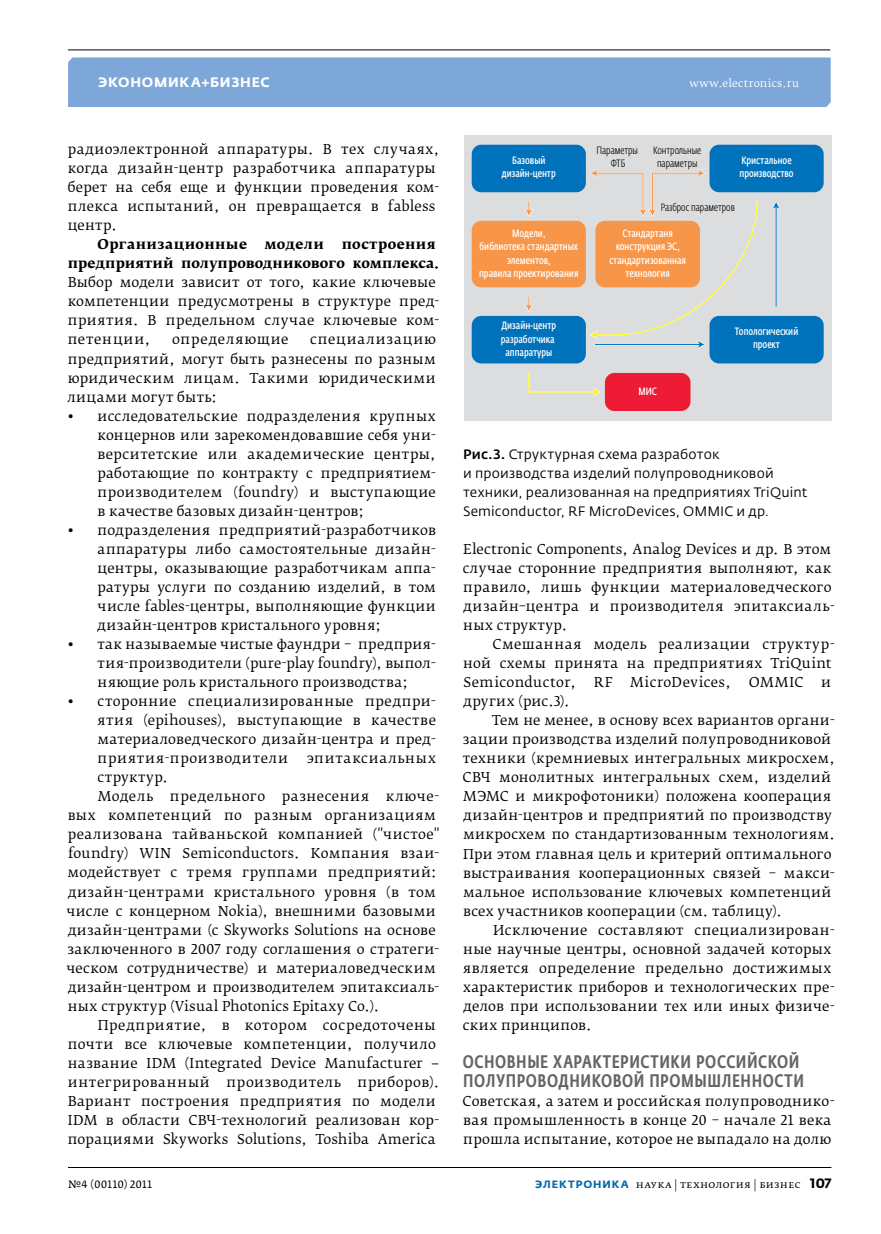
<style>
.page{position:relative;width:881px;height:1234px;background:#fff}
.page>*{position:absolute;margin:0;border:0;box-sizing:border-box;transform-origin:0 0}
.t1{font:500 18px/19px "Fedra Sans Cond Pro";letter-spacing:.03em;color:#636466}
.t2{font:13.5px/19px "Fedra Serif B Pro";letter-spacing:.025em;color:#000}
.t3{font:13.5px/19px "Fedra Sans Pro";letter-spacing:.01em;color:#000}
.t4{font:700 13.5px/19px "Fedra Serif B Pro";letter-spacing:.015em;color:#000;text-align:right}
.t5{font:13.5px "Fedra Serif B Pro";letter-spacing:.045em;color:#000}
.t6{font:700 13.5px "Fedra Sans Alt Pro";letter-spacing:.055em;color:#fff}
.t7{font:13.5px "Fedra Serif B Pro";letter-spacing:.055em;color:#000}
.t8{font:600 10.5px/13.2px "Fedra Sans Cond Pro";color:#fff;text-align:center}
.t9{font:300 10.5px/13.2px "Fedra Sans Cond Pro";color:#000;text-align:center}
.t10{font:10.5px "Fedra Serif B Pro";letter-spacing:.03em;color:#000}
.t11{font:10.5px "Fedra Serif B Pro";letter-spacing:.03em;color:#fff}
.t12{font:10.5px "Fedra Serif A Pro";letter-spacing:.02em;color:#000}
.s1{font-weight:500}
.s2{font-family:"Fedra Sans Alt Pro";font-weight:700;color:#0068ac}
.s3{font-family:"Fedra Sans Pro";font-weight:700;font-size:13.5px}
</style>
<div class="page">
<div style="left:68px;top:57px;width:762px;height:50px;background:#7da7d8"></div>
<hr style="left:68px;top:49px;width:761px;height:1px;background:#000">
<hr style="left:68px;top:1166px;width:763px;height:1px;background:#000">
<div style="left:463px;top:135px;width:368px;height:285px;background:#dcddde"></div>
<div style="left:471px;top:145px;width:114px;height:47px;background:#0072bc;border-radius:10px"></div>
<div style="left:709px;top:145px;width:114px;height:47px;background:#0072bc;border-radius:10px"></div>
<div style="left:709px;top:316px;width:114px;height:47px;background:#0072bc;border-radius:10px"></div>
<div style="left:471px;top:316px;width:114px;height:47px;background:#0072bc;border-radius:10px"></div>
<div style="left:471px;top:221px;width:114px;height:66px;background:#f79548;border-radius:10px"></div>
<div style="left:604px;top:373px;width:86px;height:38px;background:#ed1b35;border-radius:10px"></div>
<svg style="left:524px;top:202px;width:9px;height:15px"></svg>
<svg style="left:524px;top:297px;width:9px;height:15px"></svg>
<hr style="left:775px;top:206px;width:1px;height:100px;background:#0072bc">
<svg style="left:772px;top:201px;width:8px;height:8px"></svg>
<svg style="left:590px;top:168px;width:168px;height:181px"></svg>
<svg style="left:528px;top:372px;width:73px;height:24px"></svg>
<p class="t6" style="left:98px;top:74px;width:173px">экономика+бизнес</p>
<p class="t11" style="left:689px;top:77px;width:111px">www.electronics.ru</p>
<p class="t2" style="left:68px;top:140px;width:373px">радиоэлектронной аппаратуры. В тех случаях, когда дизайн-центр разработчика аппаратуры берет на себя еще и функции проведения ком&shy;плекса испытаний, он превращается в fabless центр.</p>
<p class="t4" style="left:97px;top:235px;width:151px">Организационные</p>
<p class="t4" style="left:264px;top:235px;width:61px">модели</p>
<p class="t4" style="left:68px;top:235px;width:373px">построения<br>предприятий полупроводникового комплекса.</p>
<p class="t2" style="left:68px;top:273px;width:373px">Выбор модели зависит от того, какие ключевые компетенции предусмотрены в структуре пред&shy;приятия. В предельном случае ключевые ком&shy;петенции,</p>
<p class="t2" style="left:67px;top:330px;width:370px;text-align:justify;text-indent:243px">специализацию предприятий, могут быть разнесены по разным юридическим лицам. Такими юридическими лицами могут быть:</p>
<p class="t2" style="left:98px;top:406px;width:340px;text-align:justify;text-indent:-30px">• исследовательские подразделения крупных концернов или зарекомендовавшие себя уни&shy;верситетские или академические центры, работающие по контракту с предприятием&shy;производителем (foundry) и выступающие в качестве базовых дизайн-центров;</p>
<p class="t2" style="left:98px;top:520px;width:340px;text-align:justify;text-indent:-30px">• подразделения предприятий-разработчиков аппаратуры либо самостоятельные дизайн&shy;центры, оказывающие разработчикам аппа&shy;ратуры услуги по созданию изделий, в том числе fables-центры, выполняющие функции дизайн-центров кристального уровня;</p>
<p class="t2" style="left:98px;top:634px;width:340px;text-align:justify;text-indent:-30px">• так называемые чистые фаундри – предприя&shy;тия-производители (pure-play foundry), выпол&shy;няющие роль кристального производства;</p>
<p class="t2" style="left:98px;top:691px;width:340px;text-align:justify;text-indent:-30px">• сторонние специализированные предпри&shy;ятия (epihouses), выступающие в качестве материаловедческого дизайн-центра и пред&shy;приятия-производители</p>
<p class="t7" style="left:172px;top:331px;width:118px">определяющие</p>
<p class="t5" style="left:307px;top:750px;width:130px">эпитаксиальных</p>
<p class="t2" style="left:98px;top:767px;width:72px">структур.</p>
<p class="t2" style="left:98px;top:787px;width:343px">Модель предельного разнесения ключе-</p>
<p class="t2" style="left:68px;top:806px;width:369px">вых компетенций по разным организациям</p>
<p class="t2" style="left:68px;top:825px;width:373px">реализована тайваньской компанией ("чистое"</p>
<p class="t2" style="left:68px;top:844px;width:373px">foundry) WIN Semiconductors. Компания взаи-</p>
<p class="t2" style="left:67px;top:863px;width:371px">модействует с тремя группами предприятий:</p>
<p class="t2" style="left:68px;top:882px;width:369px">дизайн-центрами кристального уровня (в том</p>
<p class="t2" style="left:66px;top:901px;width:371px">числе с концерном Nokia), внешними базовыми</p>
<p class="t2" style="left:68px;top:920px;width:369px">дизайн-центрами (с Skyworks Solutions на основе</p>
<p class="t2" style="left:67px;top:939px;width:373px">заключенного в 2007 году соглашения о стратеги-</p>
<p class="t2" style="left:66px;top:958px;width:371px">ческом сотрудничестве) и материаловедческим</p>
<p class="t2" style="left:68px;top:977px;width:372px">дизайн-центром и производителем эпитаксиаль-</p>
<p class="t2" style="left:68px;top:996px;width:313px">ных структур (Visual Photonics Epitaxy Co.).</p>
<p class="t2" style="left:98px;top:1015px;width:339px">Предприятие, в котором сосредоточены</p>
<p class="t2" style="left:68px;top:1034px;width:370px">почти все ключевые компетенции, получило</p>
<p class="t2" style="left:68px;top:1053px;width:373px">название IDM (Integrated Device Manufacturer −</p>
<p class="t5" style="left:68px;top:1073px;width:373px">интегрированный производитель приборов).</p>
<p class="t2" style="left:68px;top:1091px;width:369px">Вариант построения предприятия по модели</p>
<p class="t2" style="left:68px;top:1110px;width:373px">IDM в области СВЧ-технологий реализован кор-</p>
<p class="t2" style="left:68px;top:1129px;width:369px">порациями Skyworks Solutions, Toshiba America</p>
<p class="t9" style="left:596px;top:144px;width:43px">Параметры<br>ФТБ</p>
<p class="t9" style="left:653px;top:144px;width:49px">Контрольные параметры</p>
<p class="t9" style="left:660px;top:201px;width:76px">Разброс параметров</p>
<p class="t8" style="left:501px;top:154px;width:55px">Базовый дизайн-центр</p>
<p class="t8" style="left:739px;top:154px;width:56px;text-align:left">Кристальное производство</p>
<p class="t8" style="left:479px;top:227px;width:101px">Модели,<br>библиотека стандартных элементов,<br>правила проектирования</p>
<p class="t8" style="left:609px;top:227px;width:78px">Стандартаня конструкция ЭС, cтандартизованная технология</p>
<p class="t8" style="left:500px;top:319px;width:57px">Дизайн-центр разработчика аппаратуры</p>
<p class="t8" style="left:638px;top:385px;width:20px">МИС</p>
<p class="t8" style="left:734px;top:325px;width:65px">Топологический проект</p>
<p class="t3" style="left:463px;top:444px;width:346px"><span class="s1">Рис.3.</span> Структурная схема разработок<br>и производства изделий полупроводниковой техники, реализованная на предприятиях TriQuint Semiconductor, RF MicroDevices, OMMIC и др.</p>
<p class="t2" style="left:462px;top:539px;width:373px">Electronic Components, Analog Devices и др. В этом случае сторонние предприятия выполняют, как правило, лишь функции материаловедческого дизайн–центра и производителя эпитаксиаль&shy;ных структур.</p>
<p class="t2" style="left:463px;top:634px;width:373px;text-indent:29px">Смешанная модель реализации структур&shy;ной схемы принята на предприятиях TriQuint<br>Semiconductor,</p>
<p class="t2" style="left:593px;top:672px;width:20px">RF</p>
<p class="t2" style="left:629px;top:672px;width:102px">MicroDevices,</p>
<p class="t2" style="left:748px;top:672px;width:56px">OMMIC</p>
<p class="t2" style="left:820px;top:672px;width:12px">и</p>
<p class="t2" style="left:463px;top:691px;width:108px">других (рис.3).</p>
<p class="t2" style="left:492px;top:710px;width:344px">Тем не менее, в основу всех вариантов органи-</p>
<p class="t2" style="left:462px;top:729px;width:370px">зации производства изделий полупроводниковой</p>
<p class="t2" style="left:462px;top:748px;width:373px">техники (кремниевых интегральных микросхем,</p>
<p class="t2" style="left:462px;top:768px;width:370px">СВЧ монолитных интегральных схем, изделий</p>
<p class="t2" style="left:463px;top:787px;width:369px">МЭМС и микрофотоники) положена кооперация</p>
<p class="t2" style="left:463px;top:806px;width:369px">дизайн-центров и предприятий по производству</p>
<p class="t2" style="left:463px;top:825px;width:373px">микросхем по стандартизованным технологиям.</p>
<p class="t2" style="left:463px;top:844px;width:369px">При этом главная цель и критерий оптимального</p>
<p class="t2" style="left:463px;top:863px;width:373px">выстраивания кооперационных связей – макси-</p>
<p class="t2" style="left:463px;top:882px;width:370px">мальное использование ключевых компетенций</p>
<p class="t2" style="left:463px;top:901px;width:320px">всех участников кооперации (см. таблицу).</p>
<p class="t2" style="left:493px;top:920px;width:343px">Исключение составляют специализирован-</p>
<p class="t2" style="left:463px;top:939px;width:369px">ные научные центры, основной задачей которых</p>
<p class="t2" style="left:463px;top:958px;width:369px">является определение предельно достижимых</p>
<p class="t2" style="left:463px;top:977px;width:373px">характеристик приборов и технологических пре-</p>
<p class="t2" style="left:463px;top:996px;width:372px">делов при использовании тех или иных физиче-</p>
<p class="t2" style="left:462px;top:1015px;width:130px">ских принципов.</p>
<h1 class="t1" style="left:462px;top:1051px;width:340px">Основные характеристики российской полупроводниковой промышленности</h1>
<p class="t2" style="left:462px;top:1091px;width:373px">Советская, а затем и российская полупроводнико&shy;вая промышленность в конце 20 – начале 21 века прошла испытание, которое не выпадало на долю</p>
<p class="t12" style="left:68px;top:1177px;width:85px">№4 (00110) 2011</p>
<p class="t10" style="left:535px;top:1177px;width:297px"><span class="s2">ЭЛЕКТРОНИКА</span> наука | технология | бизнес <span class="s3">107</span></p>
</div>
